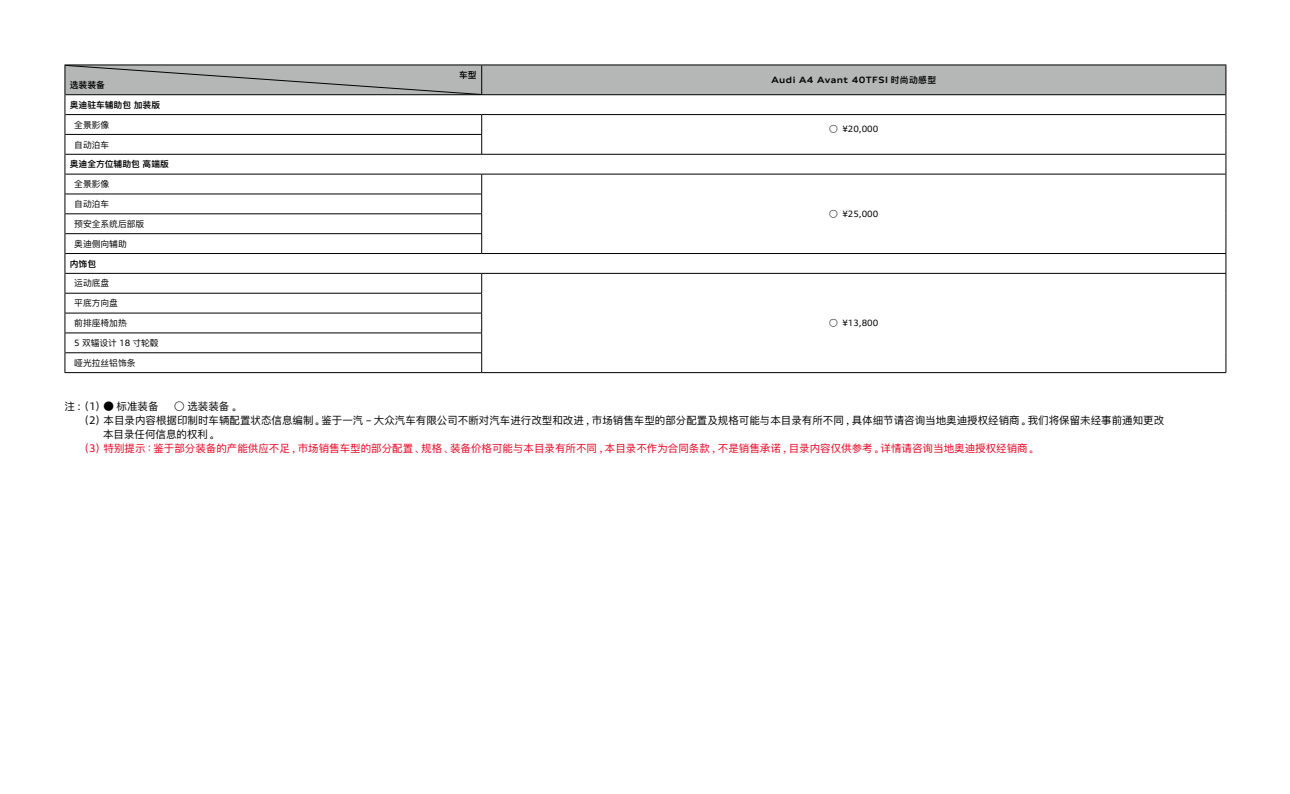
<style>
.page{position:relative;width:1290px;height:794px;background:#fff}
.page>*{position:absolute;margin:0;border:0;box-sizing:border-box;transform-origin:0 0}
.t1{font:10.5px "DFP King Gothic GB";color:#000}
.t2{font:10.5px "DFP King Gothic GB";color:#e60020}
.t3{font:8.75px "DFP King Gothic GB";color:#000}
.t4{font:600 8.75px "DFP King Gothic GB";color:#000}
.t5{font:8.75px "Audi Type";color:#000}
.t6{font:700 expanded 8.75px "Audi Type";letter-spacing:.055em;color:#000;scale:.9 1}
.s1{font-family:"DFP King Gothic GB";font-weight:600;font-stretch:normal}
.s2{font-family:"DFP King Gothic GB"}
.s3{font-family:"Audi Type"}
</style>
<div class="page">
<hr style="left:64px;top:64px;width:418px;height:1px;background:#000">
<hr style="left:482px;top:64px;width:744px;height:1px;background:#000">
<hr style="left:482px;top:372px;width:744px;height:1px;background:#000">
<hr style="left:64px;top:372px;width:418px;height:1px;background:#000">
<svg style="left:64px;top:65px;width:1162px;height:307px"></svg>
<p class="t4" style="left:70px;top:80px;width:36px">选装装备</p>
<p class="t4" style="left:70px;top:100px;width:92px">奥迪驻车辅助包加装版</p>
<p class="t3" style="left:74px;top:120px;width:36px">全景影像</p>
<p class="t3" style="left:74px;top:140px;width:36px">自动泊车</p>
<p class="t4" style="left:70px;top:159px;width:100px">奥迪全方位辅助包高端版</p>
<p class="t3" style="left:74px;top:179px;width:36px">全景影像</p>
<p class="t3" style="left:74px;top:199px;width:36px">自动泊车</p>
<p class="t3" style="left:74px;top:219px;width:71px">预安全系统后部版</p>
<p class="t3" style="left:74px;top:239px;width:54px">奥迪侧向辅助</p>
<p class="t4" style="left:70px;top:259px;width:28px">内饰包</p>
<p class="t3" style="left:74px;top:279px;width:36px">运动底盘</p>
<p class="t4" style="left:459px;top:70px;width:19px">车型</p>
<p class="t6" style="left:771px;top:74px;width:184px">Audi A4 Avant 40TFSI <span class="s1">时尚动感型</span></p>
<p class="t5" style="left:829px;top:124px;width:51px"><span class="s2">○</span> ¥20,000</p>
<p class="t5" style="left:829px;top:208px;width:51px"><span class="s2">○</span> ¥25,000</p>
<p class="t3" style="left:74px;top:298px;width:45px">平底方向盘</p>
<p class="t3" style="left:74px;top:318px;width:54px">前排座椅加热</p>
<p class="t3" style="left:74px;top:338px;width:86px"><span class="s3">5</span> 双辐设计 <span class="s3">18</span> 寸轮毂</p>
<p class="t3" style="left:74px;top:358px;width:63px">哑光拉丝铝饰条</p>
<p class="t1" style="left:64px;top:401px;width:96px">注 <span class="s3">:</span> （<span class="s3">1</span>）● 标准装备</p>
<p class="t1" style="left:174px;top:401px;width:70px">○ 选装装备。</p>
<p class="t1" style="left:78px;top:415px;width:1087px">（<span class="s3">2</span>）本目录内容根据印制时车辆配置状态信息编制。鉴于一汽 <span class="s3">–</span> 大众汽车有限公司不断对汽车进行改型和改进，市场销售车型的部分配置及规格可能与本目录有所不同，具体细节请咨询当地奥迪授权经销商。我们将保留未经事前通知更改</p>
<p class="t1" style="left:103px;top:429px;width:118px">本目录任何信息的权利。</p>
<p class="t2" style="left:78px;top:443px;width:962px">（<span class="s3">3</span>）特别提示：鉴于部分装备的产能供应不足，市场销售车型的部分配置、规格、装备价格可能与本目录有所不同，本目录不作为合同条款，不是销售承诺，目录内容仅供参考。详情请咨询当地奥迪授权经销商。</p>
<p class="t5" style="left:829px;top:317px;width:51px"><span class="s2">○</span> ¥13,800</p>
</div>
